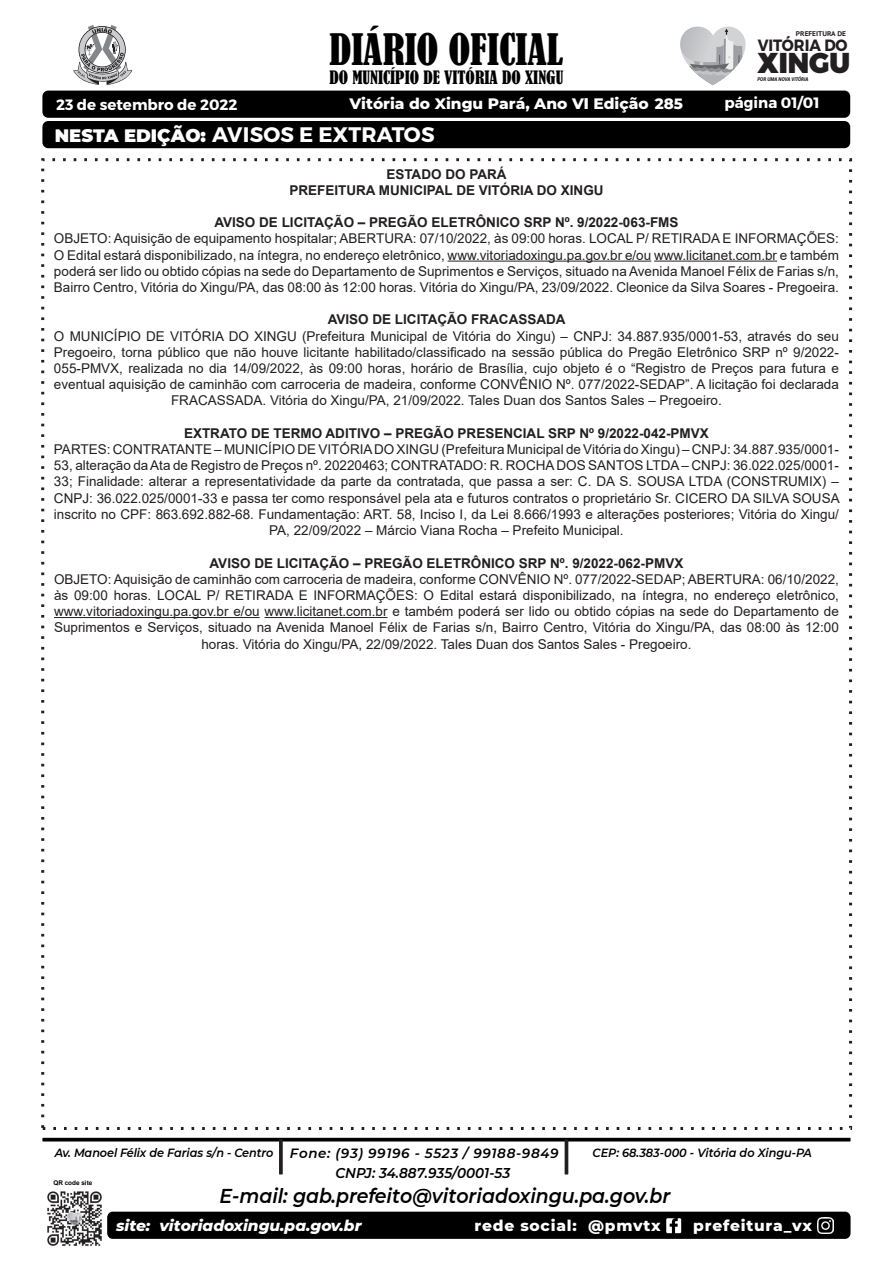
<style>
.page{position:relative;width:893px;height:1263px;background:#fff}
.page>*{position:absolute;margin:0;border:0;box-sizing:border-box;transform-origin:0 0}
.t1{font:condensed 40.65px "Bernard";color:#000}
.t2{font:900 28.65px "Montserrat";color:#231f20;scale:.95 1}
.t3{font:700 21px "Montserrat";letter-spacing:.01em;color:#fff}
.t4{font:italic 600 20.1px "Montserrat";color:#000;scale:.95 1}
.t5{font:900 18px "Montserrat";color:#fff}
.t6{font:condensed 17.25px "Bernard";color:#000}
.t7{font:700 16.35px "Montserrat";color:#231f20;scale:.91 1}
.t8{font:800 15.45px "Montserrat";color:#fff}
.t9{font:800 15.45px "Montserrat";letter-spacing:.05em;color:#fff}
.t10{font:italic 800 15.45px "Montserrat";color:#fff}
.t11{font:700 15px "Montserrat";color:#fff}
.t12{font:italic 600 14.25px "Montserrat";color:#000;scale:.95 1}
.t13{font:13.5px/16.2px "Arial";color:#231f20;text-align:center}
.t14{font:700 13.5px/16.2px "Arial";color:#231f20;text-align:center}
.t15{font:italic 600 11.85px "Montserrat";color:#000;scale:.95 1}
.t16{font:700 6.75px "PT Sans";color:#231f20;scale:1.09 1}
.t17{font:700 6.45px "Arial";color:#000}
.t18{font:italic 900 5.25px "Roboto";color:#231f20;scale:.87 1}
.s1{font-size:15px}
.s2{font-size:13.35px}
</style>
<div class="page">
<div style="left:107px;top:1212px;width:743px;height:27px;background:#000;border-radius:6px"></div>
<hr style="left:42px;top:1138px;width:808px;height:3px;background:#000">
<svg style="left:680px;top:27px;width:65px;height:58px"></svg>
<img style="left:47px;top:1191px;width:55px;height:55px">
<div style="left:42px;top:121px;width:808px;height:27px;background:#000;border-radius:6px"></div>
<div style="left:42px;top:91px;width:808px;height:27px;background:#000;border-radius:6px"></div>
<svg style="left:73px;top:25px;width:59px;height:60px"></svg>
<svg style="left:279px;top:1139px;width:4px;height:35px"></svg>
<hr style="left:565px;top:1139px;width:3px;height:35px;background:#231f20">
<img style="left:818px;top:1218px;width:16px;height:15px">
<svg style="left:666px;top:1218px;width:15px;height:15px"></svg>
<hr style="left:448px;top:261px;width:203px;height:1px;background:#231f20">
<hr style="left:654px;top:261px;width:123px;height:1px;background:#231f20">
<hr style="left:54px;top:617px;width:206px;height:1px;background:#231f20">
<hr style="left:264px;top:617px;width:124px;height:1px;background:#231f20">
<h1 class="t1" style="left:329px;top:26px;width:236px">DIÁRIO OFICIAL</h1>
<p class="t6" style="left:330px;top:67px;width:235px">DO MUNICÍPIO DE VITÓRIA DO XINGU</p>
<p class="t16" style="left:796px;top:29px;width:47px">PREFEITURA DE</p>
<p class="t7" style="left:758px;top:35px;width:100px">VITÓRIA DO</p>
<p class="t18" style="left:757px;top:75px;width:60px">POR UMA NOVA VITÓRIA</p>
<h2 class="t2" style="left:758px;top:45px;width:99px">XINGU</h2>
<p class="t11" style="left:56px;top:95px;width:183px">23 de setembro de 2022</p>
<p class="t11" style="left:725px;top:93px;width:96px">página 01/01</p>
<p class="t8" style="left:349px;top:93px;width:335px">Vitória do Xingu Pará, Ano VI Edição <span class="s1">285</span></p>
<h3 class="t3" style="left:212px;top:122px;width:224px">AVISOS E EXTRATOS</h3>
<h3 class="t5" style="left:55px;top:122px;width:153px">NESTA EDIÇÃO:</h3>
<p class="t14" style="left:289px;top:166px;width:316px">ESTADO DO PARÁ<br>PREFEITURA MUNICIPAL DE VITÓRIA DO XINGU</p>
<p class="t14" style="left:214px;top:215px;width:466px">AVISO DE LICITAÇÃO – PREGÃO ELETRÔNICO SRP Nº. 9/2022-063-FMS</p>
<p class="t13" style="left:54px;top:231px;width:786px;text-align:justify">OBJETO: Aquisição de equipamento hospitalar; ABERTURA: 07/10/2022, às 09:00 horas. LOCAL P/ RETIRADA E INFORMAÇÕES:<br>O Edital estará disponibilizado, na íntegra, no endereço eletrônico, www.vitoriadoxingu.pa.gov.br e/ou www.licitanet.com.br e também poderá ser lido ou obtido cópias na sede do Departamento de Suprimentos e Serviços, situado na Avenida Manoel Félix de Farias s/n, Bairro Centro, Vitória do Xingu/PA, das 08:00 às 12:00 horas. Vitória do Xingu/PA, 23/09/2022. Cleonice da Silva Soares - Pregoeira.</p>
<p class="t14" style="left:328px;top:312px;width:239px">AVISO DE LICITAÇÃO FRACASSADA</p>
<p class="t13" style="left:54px;top:328px;width:786px">O MUNICÍPIO DE VITÓRIA DO XINGU (Prefeitura Municipal de Vitória do Xingu) – CNPJ: 34.887.935/0001-53, através do seu Pregoeiro, torna público que não houve licitante habilitado/classificado na sessão pública do Pregão Eletrônico SRP nº 9/2022- 055-PMVX, realizada no dia 14/09/2022, às 09:00 horas, horário de Brasília, cujo objeto é o “Registro de Preços para futura e eventual aquisição de caminhão com carroceria de madeira, conforme CONVÊNIO Nº. 077/2022-SEDAP”. A licitação foi declarada FRACASSADA. Vitória do Xingu/PA, 21/09/2022. Tales Duan dos Santos Sales – Pregoeiro.</p>
<p class="t14" style="left:184px;top:425px;width:526px">EXTRATO DE TERMO ADITIVO – PREGÃO PRESENCIAL SRP Nº 9/2022-042-PMVX</p>
<p class="t13" style="left:54px;top:441px;width:787px">PARTES: CONTRATANTE – MUNICÍPIO DE VITÓRIA DO XINGU (Prefeitura Municipal de Vitória do Xingu) – CNPJ: 34.887.935/0001- 53, alteração da Ata de Registro de Preços nº. 20220463; CONTRATADO: R. ROCHA DOS SANTOS LTDA – CNPJ: 36.022.025/0001- 33; Finalidade: alterar a representatividade da parte da contratada, que passa a ser: C. DA S. SOUSA LTDA (CONSTRUMIX) – CNPJ: 36.022.025/0001-33 e passa ter como responsável pela ata e futuros contratos o proprietário Sr. CICERO DA SILVA SOUSA inscrito no CPF: 863.692.882-68. Fundamentação: ART. 58, Inciso I, da Lei 8.666/1993 e alterações posteriores; Vitória do Xingu/ PA, 22/09/2022 – Márcio Viana Rocha – Prefeito Municipal.</p>
<p class="t14" style="left:210px;top:555px;width:475px">AVISO DE LICITAÇÃO – PREGÃO ELETRÔNICO SRP Nº. 9/2022-062-PMVX</p>
<p class="t13" style="left:54px;top:571px;width:786px">OBJETO: Aquisição de caminhão com carroceria de madeira, conforme CONVÊNIO Nº. 077/2022-SEDAP; ABERTURA: 06/10/2022, às 09:00 horas. LOCAL P/ RETIRADA E INFORMAÇÕES: O Edital estará disponibilizado, na íntegra, no endereço eletrônico, www.vitoriadoxingu.pa.gov.br e/ou www.licitanet.com.br e também poderá ser lido ou obtido cópias na sede do Departamento de Suprimentos e Serviços, situado na Avenida Manoel Félix de Farias s/n, Bairro Centro, Vitória do Xingu/PA, das 08:00 às 12:00 horas. Vitória do Xingu/PA, 22/09/2022. Tales Duan dos Santos Sales - Pregoeiro.</p>
<p class="t15" style="left:55px;top:1144px;width:532px">Av. Manoel Félix de Farias s/n - Centro <span class="s2">Fone: (93) 99196 - 5523 / 99188-9849</span></p>
<p class="t15" style="left:592px;top:1144px;width:232px">CEP: 68.383-000 - Vitória do Xingu-PA</p>
<p class="t12" style="left:335px;top:1163px;width:185px">CNPJ: 34.887.935/0001-53</p>
<h3 class="t4" style="left:220px;top:1182px;width:476px">E-mail: gab.prefeito@vitoriadoxingu.pa.gov.br</h3>
<p class="t10" style="left:116px;top:1214px;width:247px">site: vitoriadoxingu.pa.gov.br</p>
<p class="t9" style="left:474px;top:1214px;width:188px">rede social: @pmvtx</p>
<p class="t9" style="left:693px;top:1214px;width:120px">prefeitura_vx</p>
<p class="t17" style="left:53px;top:1178px;width:40px">QR code site</p>
</div>
